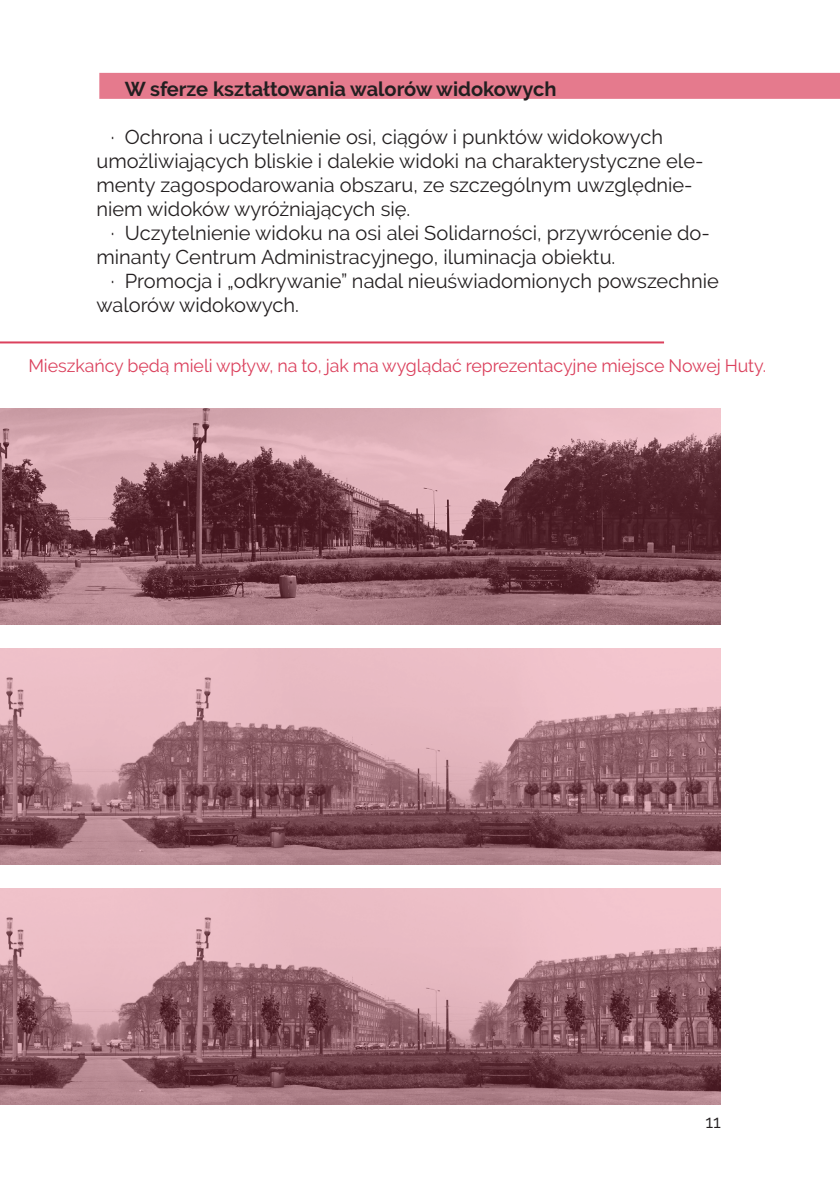
<style>
.page{position:relative;width:840px;height:1191px;background:#fff}
.page>*{position:absolute;margin:0;border:0;box-sizing:border-box;transform-origin:0 0}
.t1{font:20px/24px "Raleway";color:#231f20}
._00_Akapit_zwykły{font:700 20px "Raleway";color:#231f20}
._00_Przypis_dolny{font:18px "Raleway";letter-spacing:-.005em;color:#db415d}
.t2{font:18px "Raleway";color:#231f20}
</style>
<div class="page">
<div style="left:99px;top:73px;width:740px;height:26px;background:#e57a8d"></div>
<hr style="left:0;top:341px;width:663px;height:2px;background:#db415d">
<svg style="left:0;top:888px;width:720px;height:216px;background:#b1838c"></svg>
<svg style="left:0;top:648px;width:720px;height:216px;background:#b5878f"></svg>
<svg style="left:0;top:408px;width:720px;height:216px;background:#94676f"></svg>
<p class="_00_Akapit_zwykły" style="left:125px;top:78px;width:433px">W sferze kształtowania walorów widokowych</p>
<p class="t1" style="left:96px;top:125px;width:608px;text-indent:14px">∙ Ochrona i uczytelnienie osi, ciągów i punktów widokowych umożliwiających bliskie i dalekie widoki na charakterystyczne ele&shy;menty zagospodarowania obszaru, ze szczególnym uwzględnie&shy;niem widoków wyróżniających się.</p>
<p class="t1" style="left:96px;top:221px;width:614px;text-indent:14px">∙ Uczytelnienie widoku na osi alei Solidarności, przywrócenie do&shy;minanty Centrum Administracyjnego, iluminacja obiektu.</p>
<p class="t1" style="left:96px;top:269px;width:623px;text-indent:14px">∙ Promocja i „odkrywanie” nadal nieuświadomionych powszechnie walorów widokowych.</p>
<p class="_00_Przypis_dolny" style="left:28px;top:355px;width:739px">Mieszkańcy będą mieli wpływ, na to, jak ma wyglądać reprezentacyjne miejsce Nowej Huty.</p>
<p class="t2" style="left:705px;top:1111px;width:17px">11</p>
</div>
